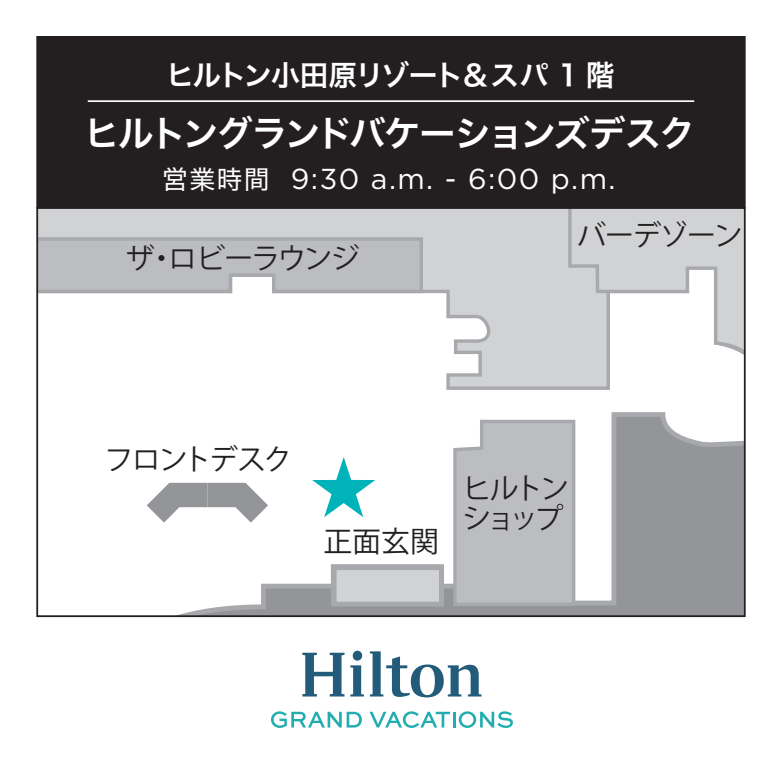
<style>
.page{position:relative;width:781px;height:784px;background:#fff}
.page>*{position:absolute;margin:0;border:0;box-sizing:border-box;transform-origin:0 0}
.t1{font:36px "Hiragino Sans W6";letter-spacing:-.055em;color:#fff}
.t2{font:28.8px "Koz Go Pr 6 N";letter-spacing:-.07em;color:#231f20}
.t3{font:28.8px "Gotham";color:#fff}
.t4{font:28.8px "Hiragino Sans W6";letter-spacing:-.075em;color:#fff}
.t5{font:28.8px/29.2px "Koz Go Pr 6 N";letter-spacing:-.14em;color:#231f20}
.s1{font-family:"Hiragino Sans W4";font-size:26px}
</style>
<div class="page">
<svg style="left:271px;top:711px;width:91px;height:17px"></svg>
<svg style="left:369px;top:711px;width:144px;height:17px"></svg>
<svg style="left:302px;top:652px;width:62px;height:44px"></svg>
<div style="left:353px;top:650px;width:9px;height:10px;background:#235c7a;border-radius:50%"></div>
<svg style="left:370px;top:651px;width:112px;height:46px"></svg>
<svg style="left:39px;top:210px;width:704px;height:404px"></svg>
<svg style="left:39px;top:235px;width:386px;height:60px;background:#bebec1"></svg>
<svg style="left:451px;top:418px;width:126px;height:189px;background:#bebfc2"></svg>
<svg style="left:147px;top:483px;width:121px;height:39px"></svg>
<div style="left:332px;top:565px;width:112px;height:41px;background:#d1d2d4;border:5px solid #a8a9ad"></div>
<div style="left:331px;top:564px;width:113px;height:44px;border:5px solid #a8a9ad"></div>
<svg style="left:312px;top:457px;width:63px;height:60px"></svg>
<div style="left:36px;top:36px;width:710px;height:173px;background:#231f20"></div>
<div style="left:36px;top:207px;width:710px;height:410px;border:2px solid #231f20"></div>
<hr style="left:88px;top:100px;width:606px;height:2px;background:#fff">
<p class="t4" style="left:166px;top:49px;width:450px">ヒルトン小田原リゾート＆スパ 1 階</p>
<p class="t1" style="left:84px;top:101px;width:613px">ヒルトングランドバケーションズデスク</p>
<p class="t3" style="left:162px;top:160px;width:455px"><span class="s1">営業時間</span> 9:30 a.m. - 6:00 p.m.</p>
<p class="t2" style="left:126px;top:242px;width:236px">ザ・ロビーラウンジ</p>
<p class="t2" style="left:577px;top:219px;width:167px">バーデゾーン</p>
<p class="t2" style="left:104px;top:443px;width:189px">フロントデスク</p>
<p class="t2" style="left:323px;top:525px;width:117px">正面玄関</p>
<p class="t5" style="left:462px;top:475px;width:108px">ヒルトンショップ</p>
</div>
